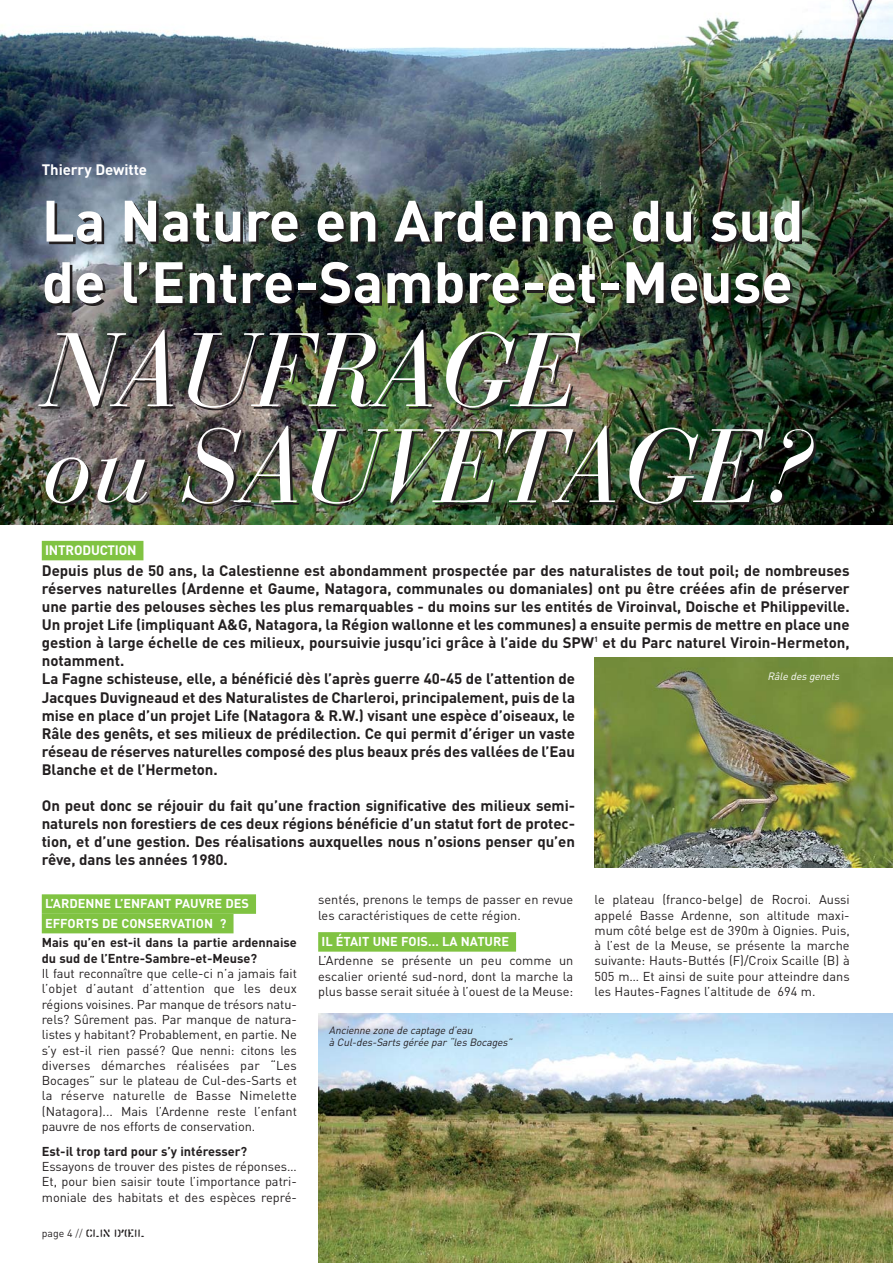
<style>
.page{position:relative;width:893px;height:1263px;background:#fff}
.page>*{position:absolute;margin:0;border:0;box-sizing:border-box;transform-origin:0 0}
.t1{font:italic 103.5px/96px "Bauer Bodoni";color:#fff}
.t2{font:700 57.3px/61.5px "DIN";color:#fff}
.t3{font:700 15px/18px "DIN";letter-spacing:-.005em;color:#231f20}
.t4{font:700 15px "DIN";letter-spacing:-.005em;color:#fff}
.t5{font:700 13.5px "DIN";letter-spacing:-.01em;color:#fff}
.t6{font:12.75px/15.3px "DIN";color:#231f20;text-align:justify}
.t7{font:700 12.75px/19.5px "DIN";color:#fff}
.t8{font:700 12.75px "DIN";color:#231f20}
.t9{font:italic 10.5px/12px "DIN";color:#231f20}
.t10{font:10.5px "Karton";letter-spacing:-.11em;color:#231f20}
.t11{font:italic 10.5px "DIN";color:#fff}
.s1{color:#80c342}
.s2{color:#231f20}
.s3{font-family:"DIN"}
.s4{font-family:"DIN";font-weight:300}
.s5{font-weight:700;color:#fff}
.s6{font-weight:700;color:#80c342}
</style>
<div class="page">
<img style="left:0;top:0;width:893px;height:1263px">
<p class="t4" style="left:42px;top:164px;width:107px">Thierry Dewitte</p>
<h2 class="t2" style="left:42px;top:195px;width:763px">La Nature en Ardenne du sud de l’Entre-Sambre-et-Meuse</h2>
<h1 class="t1" style="left:42px;top:334px;width:767px">NAUFRAGE<br>ou SAUVETAGE?</h1>
<p class="t5" style="left:45px;top:545px;width:100px">INTRODUCTION <span class="s1">.</span></p>
<p class="t3" style="left:42px;top:563px;width:809px">Depuis plus de 50 ans, la Calestienne est abondamment prospectée par des naturalistes de tout poil; de nombreuses réserves naturelles (Ardenne et Gaume, Natagora, communales ou domaniales) ont pu être créées afin de préserver une partie des pelouses sèches les plus remarquables - du moins sur les entités de Viroinval, Doische et Philippeville.<br>Un projet Life (impliquant A&amp;G, Natagora, la Région wallonne et les communes) a ensuite permis de mettre en place une gestion à large échelle de ces milieux, poursuivie jusqu’ici grâce à l’aide du SPW<sup>1</sup> et du Parc naturel Viroin-Hermeton, notamment.<br>La Fagne schisteuse, elle, a bénéficié dès l’après guerre 40-45 de l’attention de<br>Jacques Duvigneaud et des Naturalistes de Charleroi, principalement, puis de la<br>mise en place d’un projet Life (Natagora &amp; R.W.) visant une espèce d’oiseaux, le<br>Râle des genêts, et ses milieux de prédilection. Ce qui permit d’ériger un vaste<br>réseau de réserves naturelles composé des plus beaux prés des vallées de l’Eau<br>Blanche et de l’Hermeton.</p>
<p class="t3" style="left:42px;top:797px;width:535px;text-align:justify">On peut donc se réjouir du fait qu’une fraction significative des milieux semi&shy;naturels non forestiers de ces deux régions bénéficie d’un statut fort de protec&shy;tion, et d’une gestion. Des réalisations auxquelles nous n’osions penser qu’en rêve, dans les années 1980.</p>
<p class="t11" style="left:768px;top:672px;width:75px">Râle des genets</p>
<p class="t7" style="left:42px;top:895px;width:257px">L’ARDENNE L’ENFANT PAUVRE DES <span class="s1">.<br></span>EFFORTS DE CONSERVATION ? <span class="s1">.<br></span><span class="s2">Mais qu’en est-il dans la partie ardennaise</span></p>
<p class="t8" style="left:42px;top:953px;width:217px">du sud de l’Entre-Sambre-et-Meuse?</p>
<p class="t6" style="left:42px;top:967px;width:257px">Il faut reconnaître que celle-ci n’a jamais fait l’objet d’autant d’attention que les deux régions voisines. Par manque de trésors natu&shy;rels? Sûrement pas. Par manque de natura&shy;listes y habitant? Probablement, en partie. Ne s’y est-il rien passé? Que nenni: citons les diverses démarches réalisées par “Les Bocages” sur le plateau de Cul-des-Sarts et la réserve naturelle de Basse Nimelette (Natagora)... Mais l’Ardenne reste l’enfant pauvre de nos efforts de conservation.</p>
<p class="t8" style="left:42px;top:1147px;width:207px">Est-il trop tard pour s’y intéresser?</p>
<p class="t6" style="left:42px;top:1160px;width:257px">Essayons de trouver des pistes de réponses… Et, pour bien saisir toute l’importance patri&shy;moniale des habitats et des espèces repré-</p>
<p class="t10" style="left:42px;top:1227px;width:105px"><span class="s3">page 4</span> <span class="s4">//</span> CLIN D’ŒIL</p>
<p class="t6" style="left:318px;top:893px;width:257px">sentés, prenons le temps de passer en revue les caractéristiques de cette région.</p>
<p class="t6" style="left:318px;top:933px;width:257px;line-height:19.2px"><span class="s5">IL ÉTAIT UNE FOIS… LA NATURE</span> <span class="s6">.<br></span>L’Ardenne se présente un peu comme un</p>
<p class="t6" style="left:318px;top:970px;width:257px">escalier orienté sud-nord, dont la marche la plus basse serait située à l’ouest de la Meuse:</p>
<p class="t9" style="left:329px;top:1026px;width:187px">Ancienne zone de captage d’eau<br>à Cul-des-Sarts gérée par “les Bocages”</p>
<p class="t6" style="left:595px;top:893px;width:257px">le plateau (franco-belge) de Rocroi. Aussi appelé Basse Ardenne, son altitude maxi&shy;mum côté belge est de 390m à Oignies. Puis, à l’est de la Meuse, se présente la marche suivante: Hauts-Buttés (F)/Croix Scaille (B) à 505 m… Et ainsi de suite pour atteindre dans les Hautes-Fagnes l’altitude de 694 m.</p>
</div>
